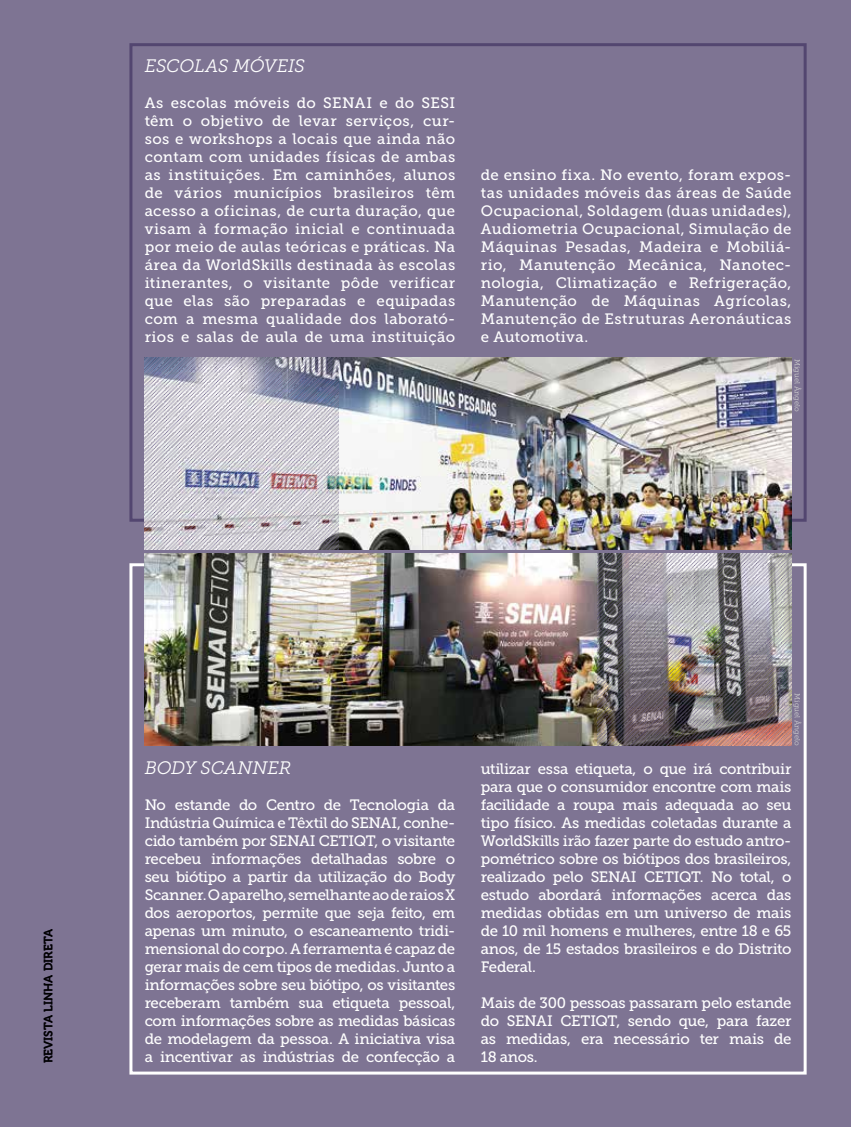
<style>
.page{position:relative;width:851px;height:1127px;background:#fff}
.page>*{position:absolute;margin:0;border:0;box-sizing:border-box;transform-origin:0 0}
.t1{font:italic 18px "Museo Slab 300";letter-spacing:-.005em;color:#fff}
.t2{font:15px/18px "Museo Slab 500";letter-spacing:-.015em;color:#fff;text-align:justify}
.t3{font:12px "Museo 700";color:#000}
.t4{font:7.5px "Museo Slab 300";color:#d0d0d0}
</style>
<div class="page">
<div style="left:0;top:0;width:850px;height:1127px;background:#7e7493"></div>
<div style="left:129px;top:43px;width:677px;height:479px;border:3px solid #534670"></div>
<img style="left:338px;top:357px;width:453px;height:193px">
<img style="left:338px;top:553px;width:259px;height:193px">
<img style="left:145px;top:357px;width:193px;height:193px">
<img style="left:145px;top:553px;width:193px;height:193px">
<img style="left:597px;top:553px;width:194px;height:193px">
<p class="t1" style="left:145px;top:56px;width:161px">ESCOLAS MÓVEIS</p>
<p class="t2" style="left:145px;top:94px;width:312px">As escolas móveis do SENAI e do SESI têm o objetivo de levar serviços, cur&shy;sos e workshops a locais que ainda não contam com unidades físicas de ambas as instituições. Em caminhões, alunos de vários municípios brasileiros têm acesso a oficinas, de curta duração, que visam à formação inicial e continuada por meio de aulas teóricas e práticas. Na área da WorldSkills destinada às escolas itinerantes, o visitante pôde verificar que elas são preparadas e equipadas com a mesma qualidade dos laborató&shy;rios e salas de aula de uma instituição</p>
<p class="t2" style="left:480px;top:166px;width:312px">de ensino fixa. No evento, foram expos&shy;tas unidades móveis das áreas de Saúde Ocupacional, Soldagem (duas unidades), Audiometria Ocupacional, Simulação de Máquinas Pesadas, Madeira e Mobiliá&shy;rio, Manutenção Mecânica, Nanotec&shy;nologia, Climatização e Refrigeração, Manutenção de Máquinas Agrícolas, Manutenção de Estruturas Aeronáuticas e Automotiva.</p>
<p class="t4" style="left:801px;top:359px;width:54px;rotate:90deg">Miguel Ângelo</p>
<p class="t3" style="left:42px;top:1063px;width:135px;rotate:-90deg">REVISTA LINHA DIRETA</p>
<p class="t1" style="left:145px;top:758px;width:148px">BODY SCANNER</p>
<p class="t2" style="left:145px;top:796px;width:312px">No estande do Centro de Tecnologia da Indústria Química e Têxtil do SENAI, conhe&shy;cido também por SENAI CETIQT, o visitante recebeu informações detalhadas sobre o seu biótipo a partir da utilização do Body Scanner. O aparelho, semelhante ao de raios X dos aeroportos, permite que seja feito, em apenas um minuto, o escaneamento tridi&shy;mensional do corpo. A ferramenta é capaz de gerar mais de cem tipos de medidas. Junto a informações sobre seu biótipo, os visitantes receberam também sua etiqueta pessoal, com informações sobre as medidas básicas de modelagem da pessoa. A iniciativa visa a incentivar as indústrias de confecção a</p>
<p class="t4" style="left:801px;top:693px;width:54px;rotate:90deg">Miguel Ângelo</p>
<p class="t2" style="left:480px;top:760px;width:312px">utilizar essa etiqueta, o que irá contribuir para que o consumidor encontre com mais facilidade a roupa mais adequada ao seu tipo físico. As medidas coletadas durante a WorldSkills irão fazer parte do estudo antro&shy;pométrico sobre os biótipos dos brasileiros, realizado pelo SENAI CETIQT. No total, o estudo abordará informações acerca das medidas obtidas em um universo de mais de 10 mil homens e mulheres, entre 18 e 65 anos, de 15 estados brasileiros e do Distrito Federal.</p>
<p class="t2" style="left:480px;top:994px;width:312px">Mais de 300 pessoas passaram pelo estande do SENAI CETIQT, sendo que, para fazer as medidas, era necessário ter mais de 18 anos.</p>
</div>
